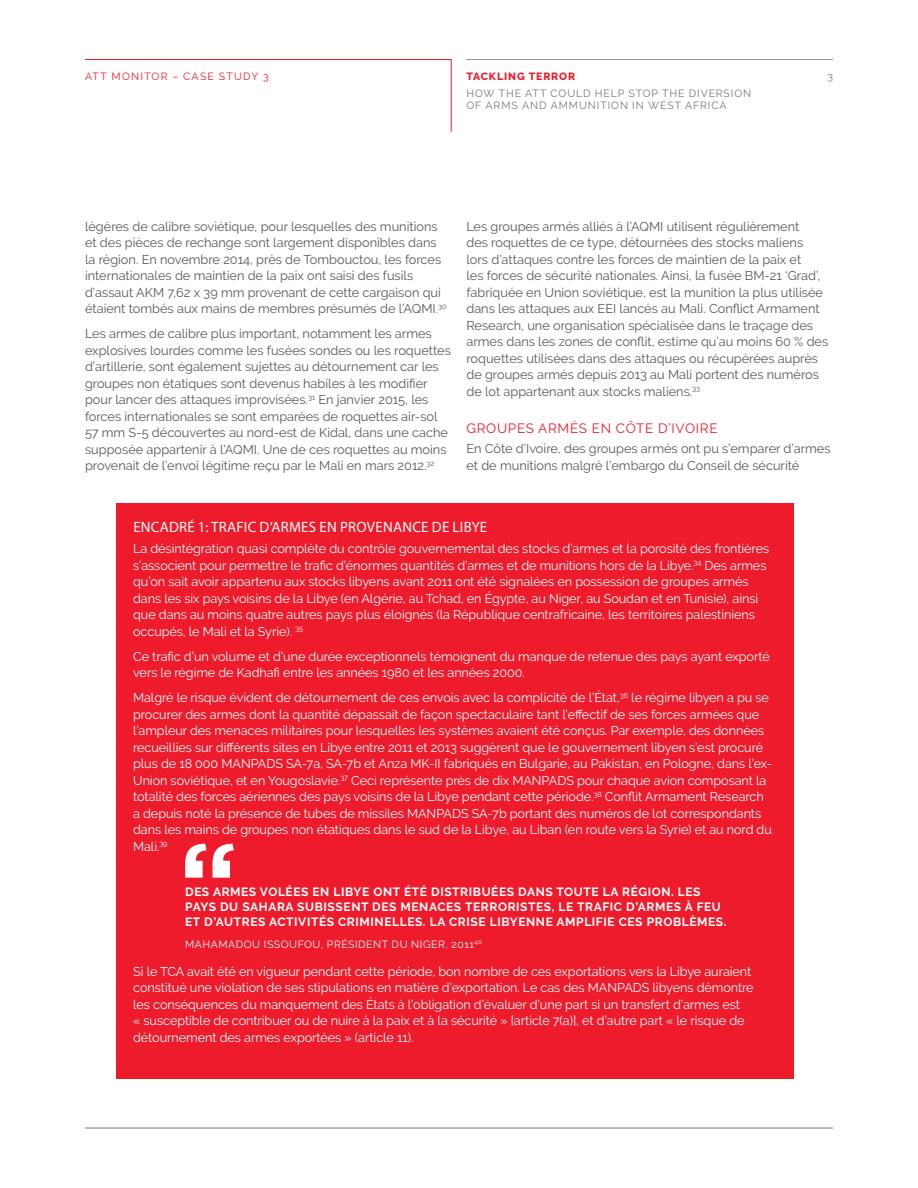
<style>
.page{position:relative;width:918px;height:1188px;background:#fff}
.page>*{position:absolute;margin:0;border:0;box-sizing:border-box;transform-origin:0 0}
.BODY{font:15px "Myriad Pro";letter-spacing:.015em;color:#fff}
.HEAD_2{font:13.5px "Raleway";letter-spacing:.05em;color:#ee1b2c}
.BODY-2{font:12.75px/16.5px "Raleway";letter-spacing:-.005em;color:#fff}
.BODY-3{font:12.75px/16.5px "Raleway";color:#57585a}
.PHOTO_CAPTION{font:700 12px/15px "Raleway";letter-spacing:.05em;color:#fff}
.t1{font:10.5px/12.6px "Raleway";letter-spacing:.09em;color:#76787b}
.PHOTO_CAPTION-2{font:10.5px "Raleway";letter-spacing:.05em;color:#fff}
.t2{font:10.5px "Raleway";letter-spacing:.12em;color:#ee1b2c}
.t3{font:800 10.5px "Raleway";letter-spacing:.09em;color:#ee1b2c}
</style>
<div class="page">
<hr style="left:85px;top:1128px;width:748px;height:1px;background:#76787b">
<svg style="left:85px;top:59px;width:367px;height:73px"></svg>
<hr style="left:466px;top:59px;width:367px;height:1px;background:#939598">
<div style="left:116px;top:503px;width:677px;height:576px;background:#ee1b2c"></div>
<svg style="left:185px;top:844px;width:49px;height:34px"></svg>
<p class="t2" style="left:85px;top:70px;width:185px">ATT MONITOR – CASE STUDY 3</p>
<p class="t3" style="left:466px;top:70px;width:110px">TACKLING TERROR</p>
<p class="t1" style="left:466px;top:87px;width:286px">HOW THE ATT COULD HELP STOP THE DIVERSION<br>OF ARMS AND AMMUNITION IN WEST AFRICA</p>
<p class="t1" style="left:827px;top:70px;width:7px">3</p>
<p class="BODY-3" style="left:85px;top:218px;width:363px">légères de calibre soviétique, pour lesquelles des munitions et des pièces de rechange sont largement disponibles dans la région. En novembre 2014, près de Tombouctou, les forces internationales de maintien de la paix ont saisi des fusils d’assaut AKM 7,62 x 39 mm provenant de cette cargaison qui étaient tombés aux mains de membres présumés de l’AQMI.<sup>30</sup></p>
<p class="BODY-3" style="left:85px;top:325px;width:367px">Les armes de calibre plus important, notamment les armes explosives lourdes comme les fusées sondes ou les roquettes d’artillerie, sont également sujettes au détournement car les groupes non étatiques sont devenus habiles à les modifier pour lancer des attaques improvisées.<sup>31</sup> En janvier 2015, les forces internationales se sont emparées de roquettes air-sol 57 mm S-5 découvertes au nord-est de Kidal, dans une cache supposée appartenir à l’AQMI. Une de ces roquettes au moins provenait de l’envoi légitime reçu par le Mali en mars 2012.<sup>32</sup></p>
<p class="BODY-3" style="left:466px;top:218px;width:363px">Les groupes armés alliés à l’AQMI utilisent régulièrement<br>des roquettes de ce type, détournées des stocks maliens<br>lors d’attaques contre les forces de maintien de la paix et<br>les forces de sécurité nationales. Ainsi, la fusée BM-21 ‘Grad’, fabriquée en Union soviétique, est la munition la plus utilisée dans les attaques aux EEI lancés au Mali. Conflict Armament Research, une organisation spécialisée dans le traçage des armes dans les zones de conflit, estime qu’au moins 60 % des roquettes utilisées dans des attaques ou récupérées auprès de groupes armés depuis 2013 au Mali portent des numéros de lot appartenant aux stocks maliens.<sup>33</sup></p>
<p class="HEAD_2" style="left:466px;top:420px;width:253px">GROUPES ARMÉS EN CÔTE D’IVOIRE</p>
<p class="BODY-3" style="left:466px;top:441px;width:366px">En Côte d’Ivoire, des groupes armés ont pu s’emparer d’armes et de munitions malgré l’embargo du Conseil de sécurité</p>
<p class="BODY" style="left:133px;top:518px;width:355px">ENCADRÉ 1: TRAFIC D’ARMES EN PROVENANCE DE LIBYE</p>
<p class="BODY-2" style="left:133px;top:540px;width:637px">La désintégration quasi complète du contrôle gouvernemental des stocks d’armes et la porosité des frontières s’associent pour permettre le trafic d’énormes quantités d’armes et de munitions hors de la Libye.<sup>34</sup> Des armes qu’on sait avoir appartenu aux stocks libyens avant 2011 ont été signalées en possession de groupes armés dans les six pays voisins de la Libye (en Algérie, au Tchad, en Égypte, au Niger, au Soudan et en Tunisie), ainsi que dans au moins quatre autres pays plus éloignés (la République centrafricaine, les territoires palestiniens occupés, le Mali et la Syrie). <sup>35</sup></p>
<p class="BODY-2" style="left:133px;top:648px;width:638px">Ce trafic d’un volume et d’une durée exceptionnels témoignent du manque de retenue des pays ayant exporté vers le régime de Kadhafi entre les années 1980 et les années 2000.</p>
<p class="BODY-2" style="left:133px;top:689px;width:641px">Malgré le risque évident de détournement de ces envois avec la complicité de l’État,<sup>36</sup> le régime libyen a pu se procurer des armes dont la quantité dépassait de façon spectaculaire tant l’effectif de ses forces armées que l’ampleur des menaces militaires pour lesquelles les systèmes avaient été conçus. Par exemple, des données recueillies sur différents sites en Libye entre 2011 et 2013 suggèrent que le gouvernement libyen s’est procuré plus de 18 000 MANPADS SA-7a, SA-7b et Anza MK-II fabriqués en Bulgarie, au Pakistan, en Pologne, dans l’ex-Union soviétique, et en Yougoslavie.<sup>37</sup> Ceci représente près de dix MANPADS pour chaque avion composant la totalité des forces aériennes des pays voisins de la Libye pendant cette période.<sup>38</sup> Conflit Armament Research a depuis noté la présence de tubes de missiles MANPADS SA-7b portant des numéros de lot correspondants dans les mains de groupes non étatiques dans le sud de la Libye, au Liban (en route vers la Syrie) et au nord du Mali.<sup>39</sup></p>
<p class="PHOTO_CAPTION" style="left:185px;top:885px;width:543px">DES ARMES VOLÉES EN LIBYE ONT ÉTÉ DISTRIBUÉES DANS TOUTE LA RÉGION. LES<br>PAYS DU SAHARA SUBISSENT DES MENACES TERRORISTES, LE TRAFIC D’ARMES À FEU<br>ET D’AUTRES ACTIVITÉS CRIMINELLES. LA CRISE LIBYENNE AMPLIFIE CES PROBLÈMES.</p>
<p class="PHOTO_CAPTION-2" style="left:185px;top:938px;width:298px">MAHAMADOU ISSOUFOU, PRÉSIDENT DU NIGER, 2011<sup>40</sup></p>
<p class="BODY-2" style="left:133px;top:963px;width:622px">Si le TCA avait été en vigueur pendant cette période, bon nombre de ces exportations vers la Libye auraient constitué une violation de ses stipulations en matière d’exportation. Le cas des MANPADS libyens démontre les conséquences du manquement des États à l’obligation d’évaluer d’une part si un transfert d’armes est<br>« susceptible de contribuer ou de nuire à la paix et à la sécurité » [article 7(a)], et d’autre part « le risque de détournement des armes exportées » (article 11).</p>
</div>
